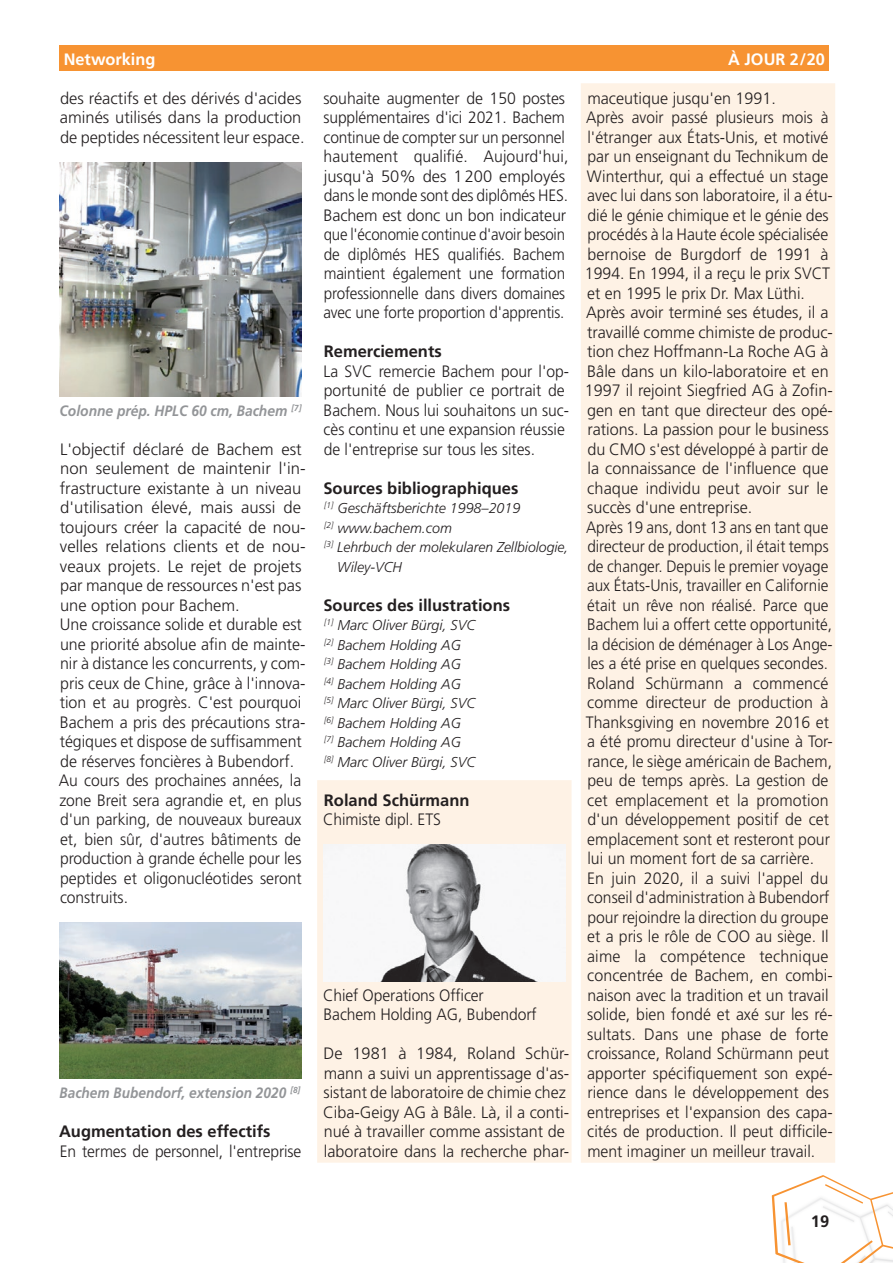
<style>
.page{position:relative;width:893px;height:1263px;background:#fff}
.page>*{position:absolute;margin:0;border:0;box-sizing:border-box;transform-origin:0 0}
.Grundschrift_Normal{font:300 16.5px/19.5px "Frutiger LT Std";color:#231f20}
.Grundschrift_Normal-2{font:300 16.5px/19.5px "Frutiger LT Std";color:#231f20;text-align:justify;scale:.95 1}
.Grundschrift_Normal-3{font:300 16.5px/19.5px "Frutiger LT Std";color:#231f20;scale:.94 1}
.Grundschrift_Normal-4{font:300 16.5px/19.5px "Frutiger LT Std";color:#231f20;scale:.93 1}
.Grundschrift_Normal-5{font:300 16.5px/19.5px "Frutiger LT Std";color:#231f20;scale:.96 1}
.Grundschrift_Fett{font:700 16.5px "Frutiger LT Com";color:#231f20}
.t1{font:700 16.5px "Frutiger LT Std";color:#fff}
.t2{font:700 16.5px "Frutiger LT Std";color:#231f20}
.Bildlegende{font:italic 700 15px "Frutiger LT Std";color:#939598;scale:.91 1}
.Bildlegende-2{font:italic 700 15px "Frutiger LT Std";color:#939598;scale:.92 1}
.Quellenangabe{font:italic 300 14.25px/19.5px "Frutiger LT Std";color:#231f20}
</style>
<div class="page">
<svg style="left:772px;top:1175px;width:121px;height:88px"></svg>
<div style="left:60px;top:45px;width:769px;height:26px;background:#f79332"></div>
<div style="left:581px;top:83px;width:254px;height:1080px;background:#fef2e5"></div>
<div style="left:317px;top:780px;width:255px;height:383px;background:#fef2e5"></div>
<img style="left:60px;top:162px;width:242px;height:234px">
<img style="left:60px;top:923px;width:242px;height:156px">
<img style="left:323px;top:845px;width:243px;height:136px">
<p class="t1" style="left:64px;top:49px;width:93px">Networking</p>
<p class="t1" style="left:728px;top:49px;width:98px">À JOUR 2/20</p>
<p class="Grundschrift_Normal" style="left:60px;top:88px;width:246px">des réactifs et des dérivés d'acides aminés utilisés dans la production de peptides nécessitent leur espace.</p>
<p class="Grundschrift_Normal-5" style="left:324px;top:88px;width:257px">souhaite augmenter de 150 postes supplémentaires d'ici 2021. Bachem continue de compter sur un personnel hautement qualifié. Aujourd'hui, jusqu'à 50% des 1200 employés dans le monde sont des diplômés HES.</p>
<p class="Grundschrift_Normal" style="left:323px;top:205px;width:244px;text-align:justify">Bachem est donc un bon indicateur que l'économie continue d'avoir besoin de diplômés HES qualifiés. Bachem maintient également une formation professionnelle dans divers domaines avec une forte proportion d'apprentis.</p>
<p class="Grundschrift_Fett" style="left:324px;top:342px;width:119px">Remerciements</p>
<p class="Grundschrift_Normal-2" style="left:324px;top:361px;width:260px;text-align:left">La SVC remercie Bachem pour l'op&shy;portunité de publier ce portrait de Bachem. Nous lui souhaitons un suc&shy;cès continu et une expansion réussie de l'entreprise sur tous les sites.</p>
<p class="Grundschrift_Fett" style="left:323px;top:478px;width:196px">Sources bibliographiques</p>
<p class="Quellenangabe" style="left:324px;top:499px;width:198px"><sup>[1]</sup> Geschäftsberichte 1998–2019</p>
<p class="Quellenangabe" style="left:324px;top:518px;width:129px"><sup>[2]</sup> www.bachem.com</p>
<p class="Quellenangabe" style="left:337px;top:538px;width:233px;text-indent:-13px"><sup>[3]</sup> Lehrbuch der molekularen Zellbiologie,<br>Wiley-VCH</p>
<p class="Grundschrift_Fett" style="left:323px;top:595px;width:188px">Sources des illustrations</p>
<p class="Quellenangabe" style="left:324px;top:616px;width:152px"><sup>[1]</sup> Marc Oliver Bürgi, SVC</p>
<p class="Quellenangabe" style="left:324px;top:635px;width:138px"><sup>[2]</sup> Bachem Holding AG</p>
<p class="Quellenangabe" style="left:324px;top:655px;width:138px"><sup>[3]</sup> Bachem Holding AG</p>
<p class="Quellenangabe" style="left:324px;top:674px;width:138px"><sup>[4]</sup> Bachem Holding AG</p>
<p class="Quellenangabe" style="left:324px;top:694px;width:152px"><sup>[5]</sup> Marc Oliver Bürgi, SVC</p>
<p class="Quellenangabe" style="left:324px;top:713px;width:138px"><sup>[6]</sup> Bachem Holding AG</p>
<p class="Quellenangabe" style="left:324px;top:733px;width:138px"><sup>[7]</sup> Bachem Holding AG</p>
<p class="Quellenangabe" style="left:324px;top:752px;width:152px"><sup>[8]</sup> Marc Oliver Bürgi, SVC</p>
<p class="Grundschrift_Fett" style="left:324px;top:790px;width:147px">Roland Schürmann</p>
<p class="Grundschrift_Normal-2" style="left:323px;top:810px;width:126px">Chimiste dipl. ETS</p>
<p class="Grundschrift_Normal" style="left:587px;top:88px;width:190px">maceutique jusqu'en 1991.</p>
<p class="Grundschrift_Normal-3" style="left:585px;top:108px;width:265px">Après avoir passé plusieurs mois à l'étranger aux États-Unis, et motivé par un enseignant du Technikum de Winterthur, qui a effectué un stage avec lui dans son laboratoire, il a étu&shy;dié le génie chimique et le génie des procédés à la Haute école spécialisée bernoise de Burgdorf de 1991 à 1994. En 1994, il a reçu le prix SVCT et en 1995 le prix Dr. Max Lüthi.</p>
<p class="Grundschrift_Normal" style="left:585px;top:303px;width:249px">Après avoir terminé ses études, il a travaillé comme chimiste de produc&shy;tion chez Hoffmann-La Roche AG à Bâle dans un kilo-laboratoire et en 1997 il rejoint Siegfried AG à Zofin&shy;gen en tant que directeur des opé&shy;rations. La passion pour le business du CMO s'est développé à partir de la connaissance de l'influence que chaque individu peut avoir sur le succès d'une entreprise.</p>
<p class="Grundschrift_Normal-4" style="left:586px;top:517px;width:267px">Après 19 ans, dont 13 ans en tant que directeur de production, il était temps de changer. Depuis le premier voyage aux États-Unis, travailler en Californie était un rêve non réalisé. Parce que Bachem lui a offert cette opportunité, la décision de déménager à Los Ange&shy;les a été prise en quelques secondes.</p>
<p class="Grundschrift_Normal" style="left:586px;top:673px;width:248px">Roland Schürmann a commencé comme directeur de production à Thanksgiving en novembre 2016 et a été promu directeur d'usine à Tor&shy;rance, le siège américain de Bachem, peu de temps après. La gestion de cet emplacement et la promotion d'un développement positif de cet emplacement sont et resteront pour lui un moment fort de sa carrière.</p>
<p class="Grundschrift_Normal" style="left:587px;top:868px;width:247px">En juin 2020, il a suivi l'appel du conseil d'administration à Bubendorf pour rejoindre la direction du groupe et a pris le rôle de COO au siège. Il aime la compétence technique concentrée de Bachem, en combi&shy;naison avec la tradition et un travail solide, bien fondé et axé sur les ré&shy;sultats. Dans une phase de forte croissance, Roland Schürmann peut apporter spécifiquement son expé&shy;rience dans le développement des entreprises et l'expansion des capa&shy;cités de production. Il peut difficile&shy;ment imaginer un meilleur travail.</p>
<p class="Bildlegende-2" style="left:60px;top:402px;width:265px">Colonne prép. HPLC 60 cm, Bachem <sup>[7]</sup></p>
<p class="Grundschrift_Normal" style="left:60px;top:439px;width:247px">L'objectif déclaré de Bachem est non seulement de maintenir l'in&shy;frastructure existante à un niveau d'utilisation élevé, mais aussi de toujours créer la capacité de nou&shy;velles relations clients et de nou&shy;veaux projets. Le rejet de projets par manque de ressources n'est pas une option pour Bachem.</p>
<p class="Grundschrift_Normal" style="left:60px;top:615px;width:247px">Une croissance solide et durable est une priorité absolue afin de mainte&shy;nir à distance les concurrents, y com&shy;pris ceux de Chine, grâce à l'innova&shy;tion et au progrès. C'est pourquoi Bachem a pris des précautions stra&shy;tégiques et dispose de suffisamment de réserves foncières à Bubendorf.</p>
<p class="Grundschrift_Normal-2" style="left:59px;top:771px;width:257px">Au cours des prochaines années, la zone Breit sera agrandie et, en plus d'un parking, de nouveaux bureaux et, bien sûr, d'autres bâtiments de production à grande échelle pour les peptides et oligonucléotides seront construits.</p>
<p class="Grundschrift_Normal-2" style="left:323px;top:985px;width:171px">Chief Operations Officer</p>
<p class="Grundschrift_Normal-2" style="left:324px;top:1005px;width:226px">Bachem Holding AG, Bubendorf</p>
<p class="Grundschrift_Normal" style="left:323px;top:1044px;width:248px">De 1981 à 1984, Roland Schür&shy;mann a suivi un apprentissage d'as&shy;sistant de laboratoire de chimie chez Ciba-Geigy AG à Bâle. Là, il a conti&shy;nué à travailler comme assistant de laboratoire dans la recherche phar-</p>
<p class="Bildlegende" style="left:60px;top:1084px;width:267px">Bachem Bubendorf, extension 2020 <sup>[8]</sup></p>
<p class="Grundschrift_Fett" style="left:59px;top:1122px;width:213px">Augmentation des effectifs</p>
<p class="Grundschrift_Normal-2" style="left:60px;top:1141px;width:256px">En termes de personnel, l'entreprise</p>
<p class="t2" style="left:811px;top:1212px;width:20px">19</p>
</div>
